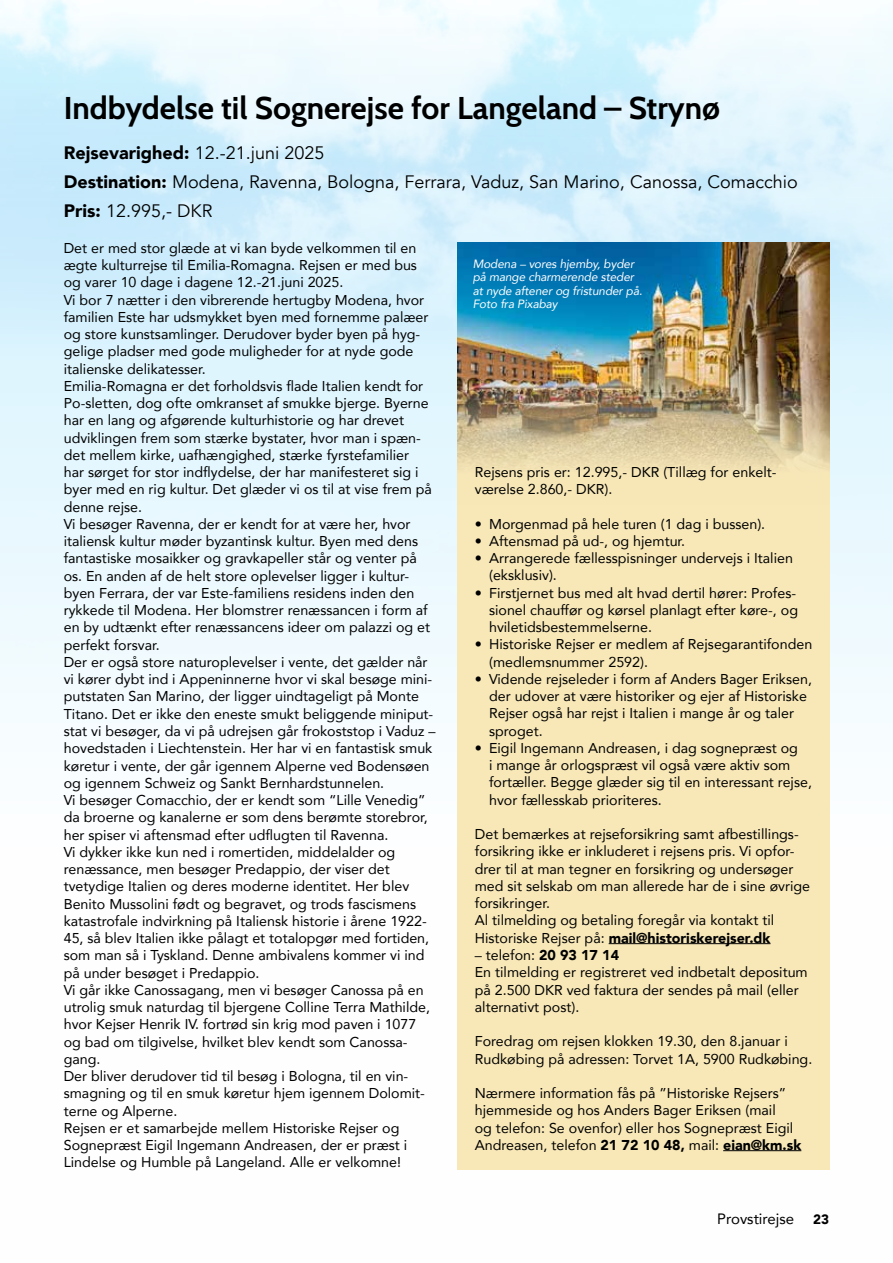
<style>
.page{position:relative;width:893px;height:1263px;background:#fff}
.page>*{position:absolute;margin:0;border:0;box-sizing:border-box;transform-origin:0 0}
.t1{font:700 31.5px "Cabin";color:#000}
.t2{font:18px/29px "Avenir";color:#000}
.t3{font:15px "Avenir";color:#000}
.t4{font:14.25px/17.2px "Avenir";color:#000}
.t5{font:900 13.5px "Avenir";color:#000}
.t6{font:italic 12px/13.5px "Avenir";letter-spacing:-.01em;color:#fff}
.s1{font-weight:900}
</style>
<div class="page">
<img style="left:0;top:0;width:893px;height:666px">
<div style="left:457px;top:243px;width:372px;height:927px;background:#f8e8b8"></div>
<img style="left:457px;top:243px;width:372px;height:226px">
<hr style="left:609px;top:943px;width:161px;height:1px;background:#000">
<hr style="left:723px;top:1150px;width:78px;height:1px;background:#000">
<h1 class="t1" style="left:64px;top:83px;width:658px">Indbydelse til Sognerejse for Langeland – Strynø</h1>
<p class="t2" style="left:64px;top:138px;width:735px"><span class="s1">Rejsevarighed:</span> 12.-21.juni 2025<br><span class="s1">Destination:</span> Modena, Ravenna, Bologna, Ferrara, Vaduz, San Marino, Canossa, Comacchio<br><span class="s1">Pris:</span> 12.995,- DKR</p>
<p class="t4" style="left:64px;top:239px;width:373px">Det er med stor glæde at vi kan byde velkommen til en ægte kulturrejse til Emilia-Romagna. Rejsen er med bus og varer 10 dage i dagene 12.-21.juni 2025.<br>Vi bor 7 nætter i den vibrerende hertugby Modena, hvor familien Este har udsmykket byen med fornemme palæer og store kunstsamlinger. Derudover byder byen på hyg&shy;gelige pladser med gode muligheder for at nyde gode italienske delikatesser.<br>Emilia-Romagna er det forholdsvis flade Italien kendt for Po-sletten, dog ofte omkranset af smukke bjerge. Byerne har en lang og afgørende kulturhistorie og har drevet udviklingen frem som stærke bystater, hvor man i spæn&shy;det mellem kirke, uafhængighed, stærke fyrstefamilier<br>har sørget for stor indflydelse, der har manifesteret sig i byer med en rig kultur. Det glæder vi os til at vise frem på denne rejse.<br>Vi besøger Ravenna, der er kendt for at være her, hvor italiensk kultur møder byzantinsk kultur. Byen med dens fantastiske mosaikker og gravkapeller står og venter på os. En anden af de helt store oplevelser ligger i kultur&shy;byen Ferrara, der var Este-familiens residens inden den rykkede til Modena. Her blomstrer renæssancen i form af en by udtænkt efter renæssancens ideer om palazzi og et perfekt forsvar.<br>Der er også store naturoplevelser i vente, det gælder når vi kører dybt ind i Appeninnerne hvor vi skal besøge mini&shy;putstaten San Marino, der ligger uindtageligt på Monte Titano. Det er ikke den eneste smukt beliggende miniput&shy;stat vi besøger, da vi på udrejsen går frokoststop i Vaduz – hovedstaden i Liechtenstein. Her har vi en fantastisk smuk køretur i vente, der går igennem Alperne ved Bodensøen og igennem Schweiz og Sankt Bernhardstunnelen.<br>Vi besøger Comacchio, der er kendt som “Lille Venedig” da broerne og kanalerne er som dens berømte storebror, her spiser vi aftensmad efter udflugten til Ravenna.<br>Vi dykker ikke kun ned i romertiden, middelalder og renæssance, men besøger Predappio, der viser det tvetydige Italien og deres moderne identitet. Her blev Benito Mussolini født og begravet, og trods fascismens katastrofale indvirkning på Italiensk historie i årene 1922- 45, så blev Italien ikke pålagt et totalopgør med fortiden, som man så i Tyskland. Denne ambivalens kommer vi ind på under besøget i Predappio.<br>Vi går ikke Canossagang, men vi besøger Canossa på en utrolig smuk naturdag til bjergene Colline Terra Mathilde, hvor Kejser Henrik IV. fortrød sin krig mod paven i 1077 og bad om tilgivelse, hvilket blev kendt som Canossa&shy;gang.<br>Der bliver derudover tid til besøg i Bologna, til en vin&shy;smagning og til en smuk køretur hjem igennem Dolomit&shy;terne og Alperne.<br>Rejsen er et samarbejde mellem Historiske Rejser og Sognepræst Eigil Ingemann Andreasen, der er præst i Lindelse og Humble på Langeland. Alle er velkomne!</p>
<p class="t6" style="left:473px;top:257px;width:171px">Modena – vores hjemby, byder på mange charmerende steder at nyde aftener og fristunder på.<br>Foto fra Pixabay</p>
<p class="t4" style="left:475px;top:463px;width:302px">Rejsens pris er: 12.995,- DKR (Tillæg for enkelt&shy;værelse 2.860,- DKR).</p>
<p class="t4" style="left:475px;top:515px;width:292px">• Morgenmad på hele turen (1 dag i bussen).</p>
<p class="t4" style="left:475px;top:532px;width:212px">• Aftensmad på ud-, og hjemtur.</p>
<p class="t4" style="left:489px;top:549px;width:305px;text-indent:-14px">• Arrangerede fællesspisninger undervejs i Italien (eksklusiv).</p>
<p class="t4" style="left:489px;top:584px;width:310px;text-indent:-14px">• Firstjernet bus med alt hvad dertil hører: Profes&shy;sionel chauffør og kørsel planlagt efter køre-, og hviletidsbestemmelserne.</p>
<p class="t4" style="left:489px;top:635px;width:325px;text-indent:-14px">• Historiske Rejser er medlem af Rejsegarantifonden (medlemsnummer 2592).</p>
<p class="t4" style="left:489px;top:670px;width:324px;text-indent:-14px">• Vidende rejseleder i form af Anders Bager Eriksen, der udover at være historiker og ejer af Historiske Rejser også har rejst i Italien i mange år og taler sproget.</p>
<p class="t4" style="left:489px;top:739px;width:324px;text-indent:-14px">• Eigil Ingemann Andreasen, i dag sognepræst og<br>i mange år orlogspræst vil også være aktiv som fortæller. Begge glæder sig til en interessant rejse, hvor fællesskab prioriteres.</p>
<p class="t4" style="left:475px;top:825px;width:337px">Det bemærkes at rejseforsikring samt afbestillings&shy;forsikring ikke er inkluderet i rejsens pris. Vi opfor&shy;drer til at man tegner en forsikring og undersøger med sit selskab om man allerede har de i sine øvrige forsikringer.<br>Al tilmelding og betaling foregår via kontakt til Historiske Rejser på: <span class="s1">mail@historiskerejser.dk</span></p>
<p class="t4" style="left:475px;top:946px;width:334px">– telefon: <span class="s1">20 93 17 14<br></span>En tilmelding er registreret ved indbetalt depositum på 2.500 DKR ved faktura der sendes på mail (eller alternativt post).</p>
<p class="t4" style="left:475px;top:1032px;width:339px">Foredrag om rejsen klokken 19.30, den 8.januar i<br>Rudkøbing på adressen: Torvet 1A, 5900 Rudkøbing.</p>
<p class="t4" style="left:475px;top:1084px;width:328px">Nærmere information fås på ”Historiske Rejsers” hjemmeside og hos Anders Bager Eriksen (mail<br>og telefon: Se ovenfor) eller hos Sognepræst Eigil Andreasen, telefon <span class="s1">21 72 10 48,</span> mail: <span class="s1">eian@km.sk</span></p>
<p class="t3" style="left:717px;top:1207px;width:79px">Provstirejse</p>
<p class="t5" style="left:813px;top:1208px;width:17px">23</p>
</div>
